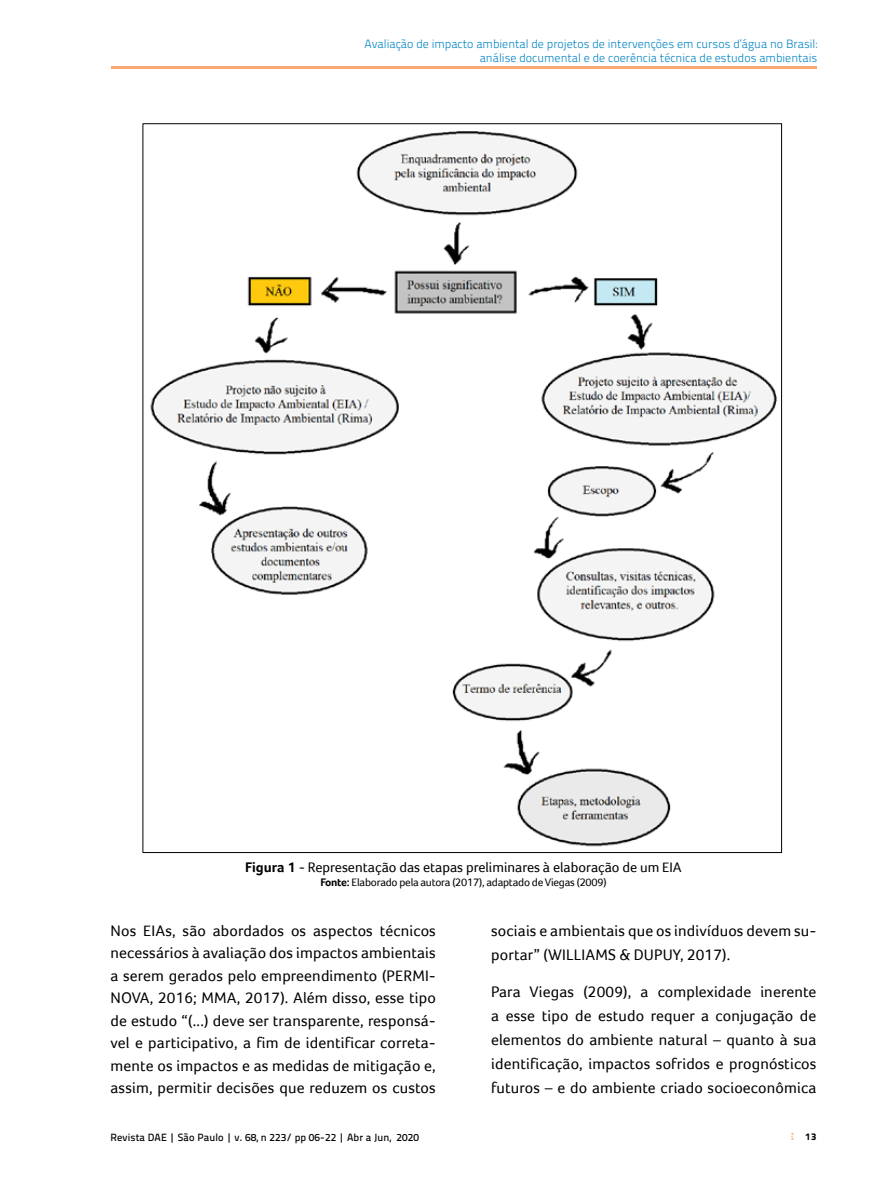
<style>
.page{position:relative;width:893px;height:1191px;background:#fff}
.page>*{position:absolute;margin:0;border:0;box-sizing:border-box;transform-origin:0 0}
.t1{font:15.75px/22.5px "Foco";letter-spacing:.01em;color:#000;text-align:justify}
.t2{font:14.25px "Foco";color:#000}
.t3{font:300 12px/14.4px "Titillium Text 22 L";color:#0083c6;text-align:right}
.t4{font:11.25px "Foco";letter-spacing:-.02em;color:#000}
.t5{font:500 10.5px "Titillium Text 22 L";letter-spacing:.01em;color:#000}
.t6{font:800 9.75px "Titillium Text 22 L";color:#000}
.s1{font-weight:700}
</style>
<div class="page">
<svg style="left:791px;top:1133px;width:2px;height:6px"></svg>
<img style="left:150px;top:131px;width:627px;height:716px">
<hr style="left:111px;top:66px;width:705px;height:3px;background:#f9a773">
<p class="t3" style="left:365px;top:36px;width:454px">Avaliação de impacto ambiental de projetos de intervenções em cursos d’água no Brasil: análise documental e de coerência técnica de estudos ambientais</p>
<p class="t2" style="left:245px;top:859px;width:438px"><span class="s1">Figura 1</span> - Representação das etapas preliminares à elaboração de um EIA</p>
<p class="t4" style="left:320px;top:875px;width:288px"><span class="s1">Fonte:</span> Elaborado pela autora (2017), adaptado de Viegas (2009)</p>
<p class="t1" style="left:111px;top:919px;width:327px">Nos EIAs, são abordados os aspectos técnicos necessários à avaliação dos impactos ambientais a serem gerados pelo empreendimento (PERMI-NOVA, 2016; MMA, 2017). Além disso, esse tipo de estudo “(...) deve ser transparente, responsá&shy;vel e participativo, a fim de identificar correta&shy;mente os impactos e as medidas de mitigação e, assim, permitir decisões que reduzem os custos</p>
<p class="t1" style="left:491px;top:918px;width:327px;line-height:24.2px">sociais e ambientais que os indivíduos devem su&shy;portar” (WILLIAMS &amp; DUPUY, 2017).</p>
<p class="t1" style="left:491px;top:979px;width:327px;line-height:24.2px">Para Viegas (2009), a complexidade inerente a esse tipo de estudo requer a conjugação de elementos do ambiente natural – quanto à sua identificação, impactos sofridos e prognósticos futuros – e do ambiente criado socioeconômica</p>
<p class="t5" style="left:111px;top:1129px;width:310px">Revista DAE | São Paulo | v. 68, n 223/ pp 06-22 | Abr a Jun, 2020</p>
<p class="t6" style="left:805px;top:1129px;width:13px">13</p>
</div>
